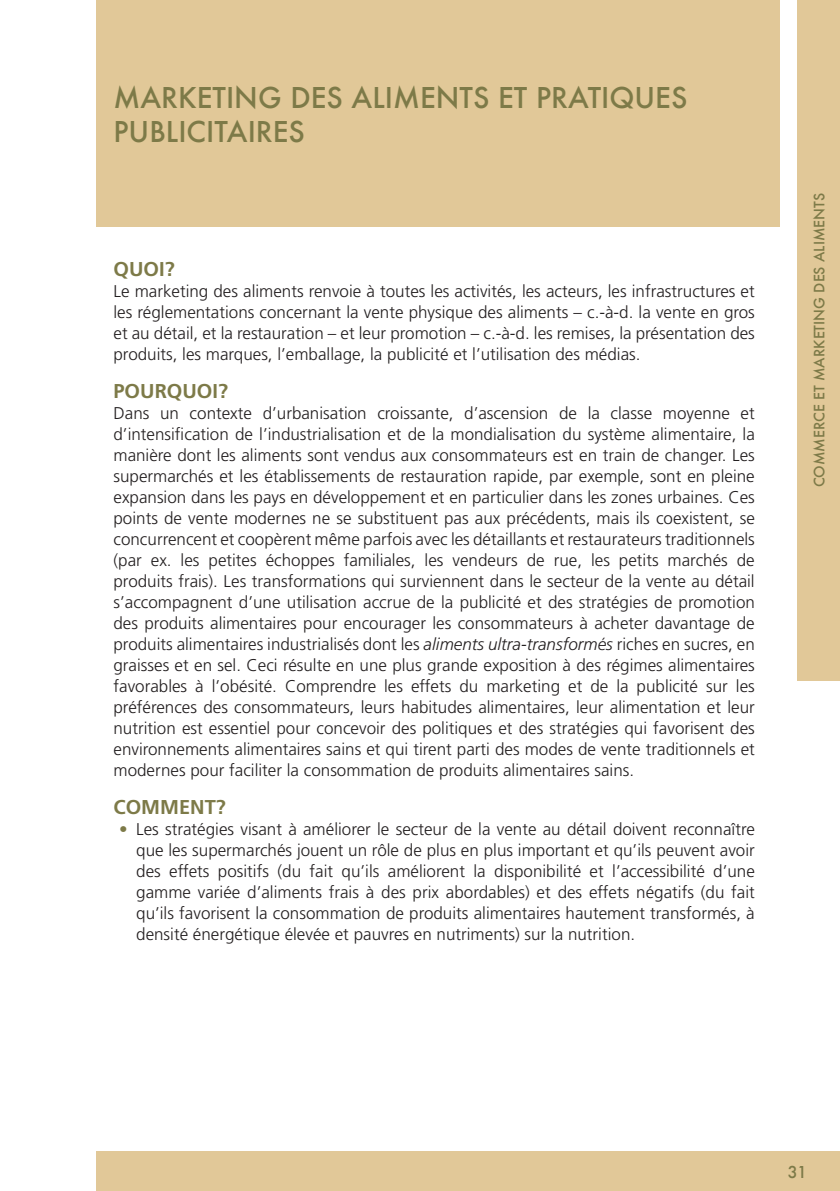
<style>
.page{position:relative;width:840px;height:1191px;background:#fff}
.page>*{position:absolute;margin:0;border:0;box-sizing:border-box;transform-origin:0 0}
.TITOLO_02{font:500 28px/33.6px "Futura";color:#7d7a48}
.TITOLO_03{font:700 20px "Frutiger LT Std";color:#7d7a48}
.TESTO{font:300 17px/21px "Frutiger LT Std";color:#231f20;text-align:justify}
.t1{font:500 16px "Futura";color:#7d7a48}
.t2{font:500 14px "Futura";color:#7d7a48}
.s1{font-style:italic}
.s2{color:#7d7a48}
</style>
<div class="page">
<div style="left:96px;top:1151px;width:743px;height:40px;background:#e1c898"></div>
<div style="left:797px;top:0;width:42px;height:680px;background:#e1c898"></div>
<div style="left:96px;top:0;width:684px;height:227px;background:#e1c898"></div>
<p class="TITOLO_02" style="left:113px;top:81px;width:575px">MARKETING DES ALIMENTS ET PRATIQUES<br>PUBLICITAIRES</p>
<p class="TITOLO_03" style="left:113px;top:257px;width:63px">QUOI?</p>
<p class="TESTO" style="left:113px;top:281px;width:642px">Le marketing des aliments renvoie à toutes les activités, les acteurs, les infrastructures et les réglementations concernant la vente physique des aliments – c.-à-d. la vente en gros et au détail, et la restauration – et leur promotion – c.-à-d. les remises, la présentation des produits, les marques, l’emballage, la publicité et l’utilisation des médias.</p>
<p class="TITOLO_03" style="left:113px;top:379px;width:116px">POURQUOI?</p>
<p class="TESTO" style="left:113px;top:403px;width:642px">Dans un contexte d’urbanisation croissante, d’ascension de la classe moyenne et d’intensification de l’industrialisation et de la mondialisation du système alimentaire, la manière dont les aliments sont vendus aux consommateurs est en train de changer. Les supermarchés et les établissements de restauration rapide, par exemple, sont en pleine expansion dans les pays en développement et en particulier dans les zones urbaines. Ces points de vente modernes ne se substituent pas aux précédents, mais ils coexistent, se concurrencent et coopèrent même parfois avec les détaillants et restaurateurs traditionnels (par ex. les petites échoppes familiales, les vendeurs de rue, les petits marchés de produits frais). Les transformations qui surviennent dans le secteur de la vente au détail s’accompagnent d’une utilisation accrue de la publicité et des stratégies de promotion des produits alimentaires pour encourager les consommateurs à acheter davantage de produits alimentaires industrialisés dont les <span class="s1">aliments ultra-transformés</span> riches en sucres, en graisses et en sel. Ceci résulte en une plus grande exposition à des régimes alimentaires favorables à l’obésité. Comprendre les effets du marketing et de la publicité sur les préférences des consommateurs, leurs habitudes alimentaires, leur alimentation et leur nutrition est essentiel pour concevoir des politiques et des stratégies qui favorisent des environnements alimentaires sains et qui tirent parti des modes de vente traditionnels et modernes pour faciliter la consommation de produits alimentaires sains.</p>
<p class="TITOLO_03" style="left:113px;top:795px;width:114px">COMMENT?</p>
<p class="TESTO" style="left:136px;top:819px;width:620px;text-indent:-17px"><span class="s2">•</span> Les stratégies visant à améliorer le secteur de la vente au détail doivent reconnaître que les supermarchés jouent un rôle de plus en plus important et qu’ils peuvent avoir des effets positifs (du fait qu’ils améliorent la disponibilité et l’accessibilité d’une gamme variée d’aliments frais à des prix abordables) et des effets négatifs (du fait qu’ils favorisent la consommation de produits alimentaires hautement transformés, à densité énergétique élevée et pauvres en nutriments) sur la nutrition.</p>
<p class="t2" style="left:809px;top:487px;width:296px;rotate:-90deg">COMMERCE ET MARKETING DES ALIMENTS</p>
<p class="t1" style="left:787px;top:1160px;width:21px">31</p>
</div>
